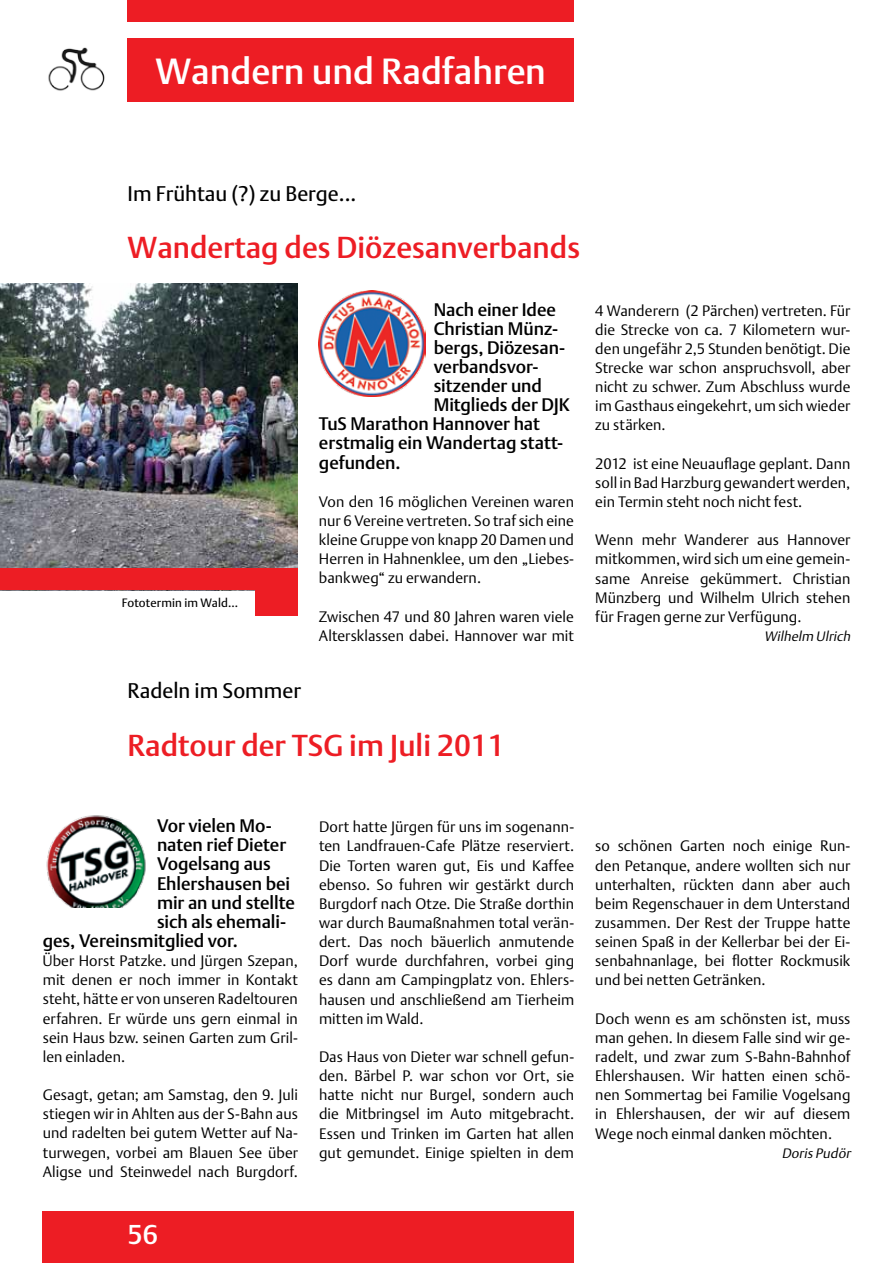
<style>
.page{position:relative;width:893px;height:1263px;background:#fff}
.page>*{position:absolute;margin:0;border:0;box-sizing:border-box;transform-origin:0 0}
.t1{font:36px "DTL Argo T Medium";color:#fff}
.t2{font:30px "DTL Argo T Medium";color:#ed1d24}
.t3{font:27px "DTL Argo T Medium";color:#fff}
.t4{font:21px "DTL Argo T";color:#000}
.t5{font:18px "DTL Argo T Medium";letter-spacing:-.005em;color:#000}
.t6{font:15px/19.2px "DTL Argo T Light";color:#000;text-align:justify}
.t7{font:italic 13.5px "DTL Argo T Light";color:#000}
.t8{font:12px "DTL Argo T";letter-spacing:.01em;color:#000}
</style>
<div class="page">
<div style="left:128px;top:0;width:446px;height:21px;background:#ed1d24"></div>
<div style="left:128px;top:38px;width:446px;height:64px;background:#ed1d24"></div>
<div style="left:43px;top:1212px;width:531px;height:51px;background:#ed1d24"></div>
<img style="left:0;top:284px;width:298px;height:285px">
<div style="left:255px;top:569px;width:43px;height:46px;background:#ed1d24"></div>
<div style="left:0;top:569px;width:298px;height:21px;background:#ed1d24"></div>
<img style="left:48px;top:47px;width:57px;height:44px">
<img style="left:46px;top:815px;width:100px;height:93px">
<img style="left:319px;top:290px;width:106px;height:106px">
<h1 class="t1" style="left:156px;top:50px;width:392px">Wandern und Radfahren</h1>
<h3 class="t4" style="left:128px;top:181px;width:230px">Im Frühtau (?) zu Berge...</h3>
<h2 class="t2" style="left:128px;top:230px;width:454px">Wandertag des Diözesanverbands</h2>
<p class="t8" style="left:122px;top:595px;width:118px">Fototermin im Wald...</p>
<p class="t5" style="left:434px;top:298px;width:124px">Nach einer Idee</p>
<p class="t5" style="left:434px;top:318px;width:126px">Christian Münz-</p>
<p class="t5" style="left:434px;top:337px;width:133px">bergs, Diözesan-</p>
<p class="t5" style="left:434px;top:356px;width:106px">verbandsvor-</p>
<p class="t5" style="left:434px;top:375px;width:110px">sitzender und</p>
<p class="t5" style="left:434px;top:394px;width:138px">Mitglieds der DJK</p>
<p class="t5" style="left:319px;top:413px;width:222px">TuS Marathon Hannover hat</p>
<p class="t5" style="left:319px;top:432px;width:246px">erstmalig ein Wandertag statt-</p>
<p class="t5" style="left:319px;top:451px;width:83px">gefunden.</p>
<p class="t6" style="left:319px;top:492px;width:257px">Von den 16 möglichen Vereinen waren nur 6 Vereine vertreten. So traf sich eine kleine Gruppe von knapp 20 Damen und Herren in Hahnenklee, um den „Liebes&shy;bankweg“ zu erwandern.</p>
<p class="t6" style="left:319px;top:607px;width:257px">Zwischen 47 und 80 Jahren waren viele<br>Altersklassen dabei. Hannover war mit</p>
<h3 class="t4" style="left:128px;top:678px;width:175px">Radeln im Sommer</h3>
<h2 class="t2" style="left:128px;top:727px;width:379px">Radtour der TSG im Juli 2011</h2>
<p class="t6" style="left:595px;top:300px;width:257px">4 Wanderern (2 Pärchen) vertreten. Für die Strecke von ca. 7 Kilometern wur&shy;den ungefähr 2,5 Stunden benötigt. Die Strecke war schon anspruchsvoll, aber nicht zu schwer. Zum Abschluss wurde im Gasthaus eingekehrt, um sich wieder zu stärken.</p>
<p class="t6" style="left:595px;top:454px;width:257px">2012 ist eine Neuauflage geplant. Dann soll in Bad Harzburg gewandert werden, ein Termin steht noch nicht fest.</p>
<p class="t6" style="left:595px;top:530px;width:257px">Wenn mehr Wanderer aus Hannover mitkommen, wird sich um eine gemein&shy;same Anreise gekümmert. Christian Münzberg und Wilhelm Ulrich stehen für Fragen gerne zur Verfügung.</p>
<p class="t7" style="left:764px;top:628px;width:91px">Wilhelm Ulrich</p>
<p class="t5" style="left:157px;top:815px;width:116px">Vor vielen Mo-</p>
<p class="t5" style="left:157px;top:834px;width:131px">naten rief Dieter</p>
<p class="t5" style="left:157px;top:853px;width:115px">Vogelsang aus</p>
<p class="t5" style="left:157px;top:872px;width:135px">Ehlershausen bei</p>
<p class="t5" style="left:157px;top:892px;width:139px">mir an und stellte</p>
<p class="t5" style="left:157px;top:911px;width:131px">sich als ehemali-</p>
<p class="t5" style="left:43px;top:930px;width:197px">ges, Vereinsmitglied vor.</p>
<p class="t6" style="left:43px;top:951px;width:257px">Über Horst Patzke. und Jürgen Szepan, mit denen er noch immer in Kontakt steht, hätte er von unseren Radeltouren erfahren. Er würde uns gern einmal in sein Haus bzw. seinen Garten zum Gril&shy;len einladen.</p>
<p class="t6" style="left:43px;top:1085px;width:257px">Gesagt, getan; am Samstag, den 9. Juli stiegen wir in Ahlten aus der S-Bahn aus und radelten bei gutem Wetter auf Na&shy;turwegen, vorbei am Blauen See über Aligse und Steinwedel nach Burgdorf.</p>
<h3 class="t3" style="left:128px;top:1218px;width:32px">56</h3>
<p class="t6" style="left:319px;top:817px;width:257px">Dort hatte Jürgen für uns im sogenann&shy;ten Landfrauen-Cafe Plätze reserviert.<br>Die Torten waren gut, Eis und Kaffee ebenso. So fuhren wir gestärkt durch Burgdorf nach Otze. Die Straße dorthin war durch Baumaßnahmen total verän&shy;dert. Das noch bäuerlich anmutende Dorf wurde durchfahren, vorbei ging es dann am Campingplatz von. Ehlers&shy;hausen und anschließend am Tierheim mitten im Wald.</p>
<p class="t6" style="left:319px;top:1047px;width:257px">Das Haus von Dieter war schnell gefun&shy;den. Bärbel P. war schon vor Ort, sie hatte nicht nur Burgel, sondern auch die Mitbringsel im Auto mitgebracht.<br>Essen und Trinken im Garten hat allen gut gemundet. Einige spielten in dem</p>
<p class="t6" style="left:595px;top:836px;width:257px">so schönen Garten noch einige Run&shy;den Petanque, andere wollten sich nur unterhalten, rückten dann aber auch beim Regenschauer in dem Unterstand zusammen. Der Rest der Truppe hatte seinen Spaß in der Kellerbar bei der Ei&shy;senbahnanlage, bei flotter Rockmusik und bei netten Getränken.</p>
<p class="t6" style="left:595px;top:1009px;width:257px">Doch wenn es am schönsten ist, muss man gehen. In diesem Falle sind wir ge&shy;radelt, und zwar zum S-Bahn-Bahnhof Ehlershausen. Wir hatten einen schö&shy;nen Sommertag bei Familie Vogelsang in Ehlershausen, der wir auf diesem Wege noch einmal danken möchten.</p>
<p class="t7" style="left:782px;top:1145px;width:73px">Doris Pudör</p>
</div>
